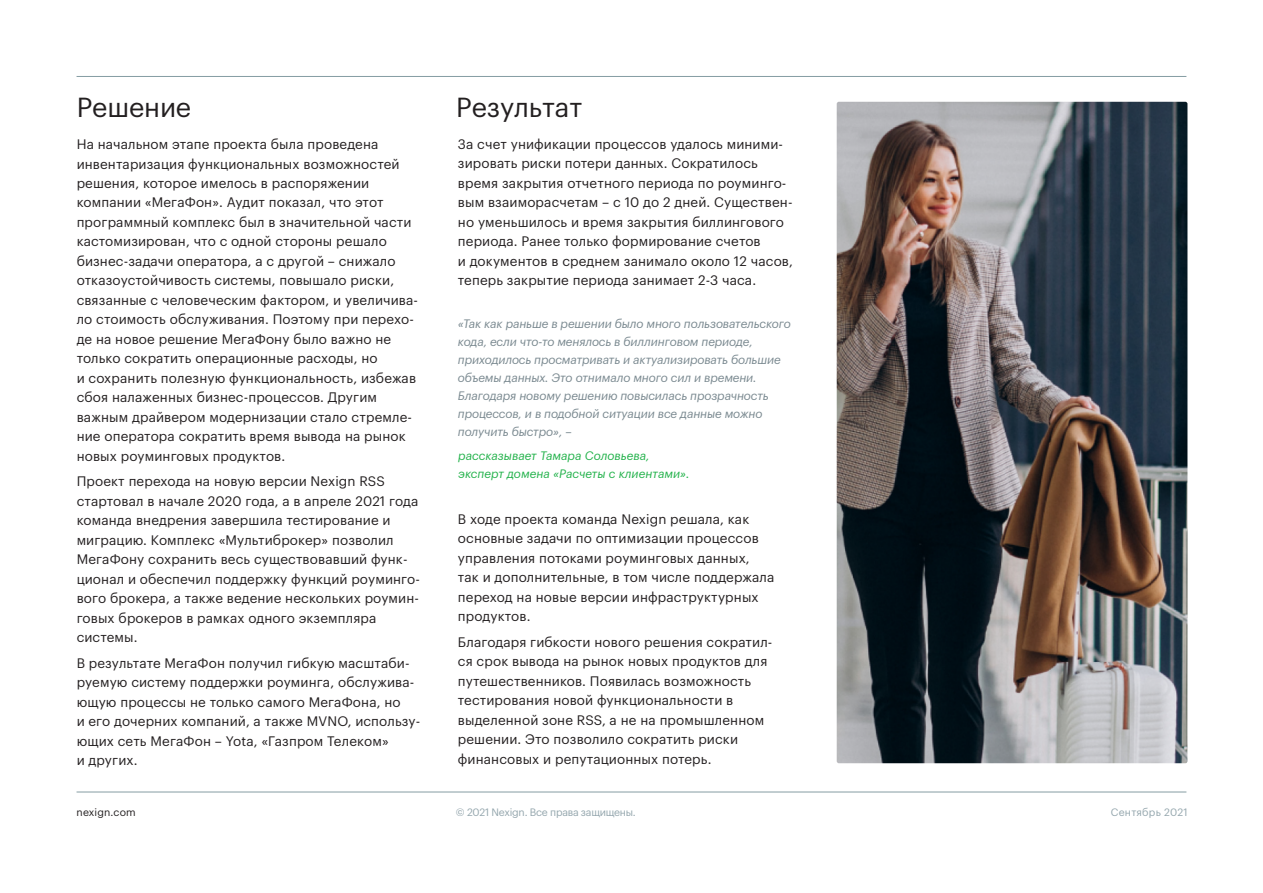
<style>
.page{position:relative;width:1263px;height:893px;background:#fff}
.page>*{position:absolute;margin:0;border:0;box-sizing:border-box;transform-origin:0 0}
.t1{font:27px "Graphik LC";letter-spacing:-.005em;color:#231f20}
.t2{font:13.5px/19.5px "Graphik LC";letter-spacing:.01em;color:#231f20}
.t3{font:italic 12px/18px "Graphik LC";letter-spacing:-.01em;color:#7a8990}
.t4{font:italic 12px/18px "Graphik LC";color:#23b24b}
.t5{font:10.5px "Graphik LC";letter-spacing:-.025em;color:#94a6ad}
.t6{font:10.5px "Graphik LC";letter-spacing:.02em;color:#94a6ad}
.t7{font:10.5px "Graphik LC";letter-spacing:.01em;color:#231f20}
</style>
<div class="page">
<img style="left:837px;top:102px;width:350px;height:661px">
<hr style="left:77px;top:76px;width:1109px;height:1px;background:#859ca3">
<hr style="left:77px;top:792px;width:1109px;height:1px;background:#859ca3">
<h1 class="t1" style="left:77px;top:87px;width:116px">Решение</h1>
<h1 class="t1" style="left:456px;top:87px;width:128px">Результат</h1>
<p class="t2" style="left:77px;top:133px;width:343px">На начальном этапе проекта была проведена инвентаризация функциональных возможностей решения, которое имелось в распоряжении компании «МегаФон». Аудит показал, что этот программный комплекс был в значительной части кастомизирован, что с одной стороны решало бизнес-задачи оператора, а с другой – снижало отказоустойчивость системы, повышало риски, связанные с человеческим фактором, и увеличива&shy;ло стоимость обслуживания. Поэтому при перехо&shy;де на новое решение МегаФону было важно не только сократить операционные расходы, но<br>и сохранить полезную функциональность, избежав сбоя налаженных бизнес-процессов. Другим важным драйвером модернизации стало стремле&shy;ние оператора сократить время вывода на рынок новых роуминговых продуктов.</p>
<p class="t2" style="left:77px;top:471px;width:345px">Проект перехода на новую версии Nexign RSS стартовал в начале 2020 года, а в апреле 2021 года команда внедрения завершила тестирование и миграцию. Комплекс «Мультиброкер» позволил МегаФону сохранить весь существовавший функ&shy;ционал и обеспечил поддержку функций роуминго&shy;вого брокера, а также ведение нескольких роумин&shy;говых брокеров в рамках одного экземпляра системы.</p>
<p class="t2" style="left:77px;top:652px;width:345px">В результате МегаФон получил гибкую масштаби&shy;руемую систему поддержки роуминга, обслужива&shy;ющую процессы не только самого МегаФона, но<br>и его дочерних компаний, а также MVNO, использу&shy;ющих сеть МегаФон – Yota, «Газпром Телеком»<br>и других.</p>
<p class="t2" style="left:458px;top:133px;width:336px">За счет унификации процессов удалось миними&shy;зировать риски потери данных. Сократилось время закрытия отчетного периода по роуминго&shy;вым взаиморасчетам – с 10 до 2 дней. Существен&shy;но уменьшилось и время закрытия биллингового периода. Ранее только формирование счетов<br>и документов в среднем занимало около 12 часов, теперь закрытие периода занимает 2-3 часа.</p>
<p class="t3" style="left:458px;top:314px;width:334px">«Так как раньше в решении было много пользовательского кода, если что-то менялось в биллинговом периоде, приходилось просматривать и актуализировать большие объемы данных. Это отнимало много сил и времени.<br>Благодаря новому решению повысилась прозрачность процессов, и в подобной ситуации все данные можно получить быстро», –</p>
<p class="t4" style="left:458px;top:446px;width:233px">рассказывает Тамара Соловьева, эксперт домена «Расчеты с клиентами».</p>
<p class="t2" style="left:458px;top:508px;width:318px">В ходе проекта команда Nexign решала, как основные задачи по оптимизации процессов управления потоками роуминговых данных,<br>так и дополнительные, в том числе поддержала переход на новые версии инфраструктурных продуктов.</p>
<p class="t2" style="left:458px;top:631px;width:316px">Благодаря гибкости нового решения сократил&shy;ся срок вывода на рынок новых продуктов для путешественников. Появилась возможность тестирования новой функциональности в выделенной зоне RSS, а не на промышленном решении. Это позволило сократить риски финансовых и репутационных потерь.</p>
<p class="t7" style="left:77px;top:804px;width:61px">nexign.com</p>
<p class="t5" style="left:456px;top:804px;width:181px">© 2021 Nexign. Все права защищены.</p>
<p class="t6" style="left:1111px;top:804px;width:78px">Сентябрь 2021</p>
</div>
